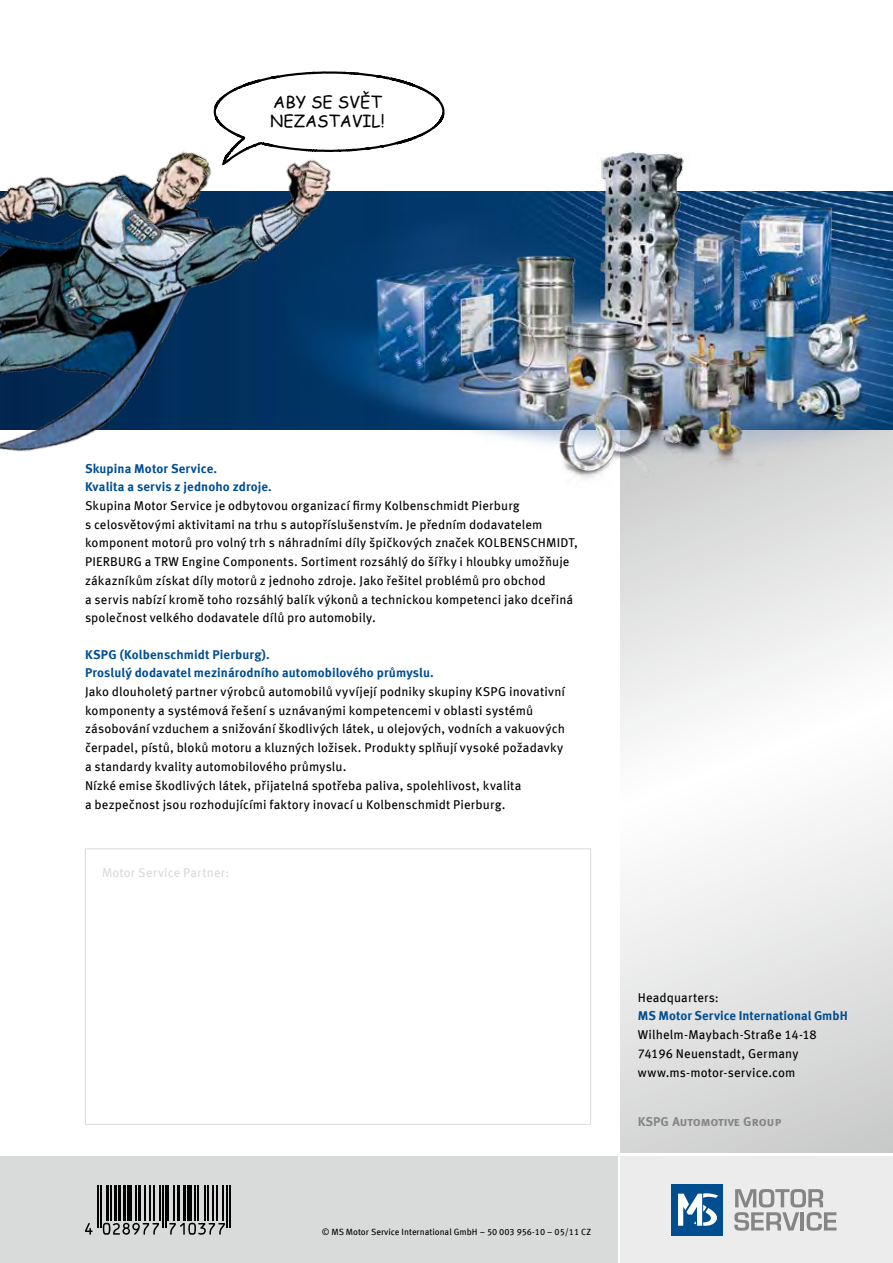
<style>
.page{position:relative;width:893px;height:1263px;background:#fff}
.page>*{position:absolute;margin:0;border:0;box-sizing:border-box;transform-origin:0 0}
.t1{font:16.5px/19.5px "Comic Sans MS";color:#000}
.t2{font:12.75px/18.8px "Meta OFC";letter-spacing:.01em;color:#000}
.t3{font:700 12.75px/18px "Meta OFC";letter-spacing:.01em;color:#004e90}
.t4{font:12.75px "Meta OFC";letter-spacing:.01em;color:#d9dada}
.t5{font:12.75px "Meta Bold LF Caps";color:#868585}
.t6{font:9px "Meta OFC";color:#000}
</style>
<div class="page">
<svg style="left:621px;top:495px;width:272px;height:657px"></svg>
<svg style="left:375px;top:74px;width:70px;height:75px"></svg>
<img style="left:0;top:71px;width:375px;height:381px">
<img style="left:69px;top:152px;width:824px;height:343px">
<div style="left:0;top:1157px;width:617px;height:106px;background:#d9dada"></div>
<div style="left:621px;top:1157px;width:272px;height:106px;background:#ececec"></div>
<div style="left:672px;top:1184px;width:51px;height:51px;background:#004e90"></div>
<svg style="left:678px;top:1193px;width:40px;height:33px"></svg>
<svg style="left:734px;top:1189px;width:102px;height:42px"></svg>
<div style="left:85px;top:848px;width:506px;height:277px;background:#fff;border:1px solid #d9dada"></div>
<svg style="left:85px;top:1223px;width:8px;height:12px"></svg>
<hr style="left:97px;top:1185px;width:2px;height:43px;background:#000">
<hr style="left:100px;top:1185px;width:2px;height:43px;background:#000">
<hr style="left:106px;top:1185px;width:3px;height:36px;background:#000">
<hr style="left:110px;top:1185px;width:2px;height:36px;background:#000">
<hr style="left:114px;top:1185px;width:3px;height:36px;background:#000">
<hr style="left:118px;top:1185px;width:3px;height:36px;background:#000">
<hr style="left:123px;top:1185px;width:3px;height:36px;background:#000">
<hr style="left:127px;top:1185px;width:4px;height:36px;background:#000">
<hr style="left:135px;top:1185px;width:2px;height:36px;background:#000">
<hr style="left:138px;top:1185px;width:3px;height:36px;background:#000">
<hr style="left:144px;top:1185px;width:1px;height:36px;background:#000">
<hr style="left:150px;top:1185px;width:1px;height:36px;background:#000">
<svg style="left:103px;top:1223px;width:56px;height:12px"></svg>
<hr style="left:154px;top:1185px;width:1px;height:36px;background:#000">
<hr style="left:159px;top:1185px;width:2px;height:36px;background:#000">
<hr style="left:162px;top:1185px;width:1px;height:43px;background:#000">
<hr style="left:165px;top:1185px;width:1px;height:43px;background:#000">
<hr style="left:168px;top:1185px;width:1px;height:36px;background:#000">
<hr style="left:173px;top:1185px;width:2px;height:36px;background:#000">
<hr style="left:177px;top:1185px;width:3px;height:36px;background:#000">
<hr style="left:183px;top:1185px;width:3px;height:36px;background:#000">
<hr style="left:187px;top:1185px;width:4px;height:36px;background:#000">
<hr style="left:194px;top:1185px;width:2px;height:36px;background:#000">
<hr style="left:197px;top:1185px;width:2px;height:36px;background:#000">
<hr style="left:204px;top:1185px;width:2px;height:36px;background:#000">
<hr style="left:207px;top:1185px;width:1px;height:36px;background:#000">
<hr style="left:213px;top:1185px;width:1px;height:36px;background:#000">
<svg style="left:169px;top:1223px;width:56px;height:12px"></svg>
<hr style="left:217px;top:1185px;width:1px;height:36px;background:#000">
<hr style="left:222px;top:1185px;width:2px;height:36px;background:#000">
<hr style="left:227px;top:1185px;width:1px;height:43px;background:#000">
<hr style="left:229px;top:1185px;width:2px;height:43px;background:#000">
<p class="t1" style="left:270px;top:91px;width:116px">ABY SE SVĚT<br>NEZASTAVIL!</p>
<p class="t3" style="left:85px;top:460px;width:188px">Skupina Motor Service.<br>Kvalita a servis z jednoho zdroje.</p>
<p class="t2" style="left:85px;top:496px;width:494px">Skupina Motor Service je odbytovou organizací firmy Kolbenschmidt Pierburg<br>s celosvětovými aktivitami na trhu s autopříslušenstvím. Je předním dodavatelem komponent motorů pro volný trh s náhradními díly špičkových značek KOLBENSCHMIDT, PIERBURG a TRW Engine Components. Sortiment rozsáhlý do šířky i hloubky umožňuje zákazníkům získat díly motorů z jednoho zdroje. Jako řešitel problémů pro obchod<br>a servis nabízí kromě toho rozsáhlý balík výkonů a technickou kompetenci jako dceřiná společnost velkého dodavatele dílů pro automobily.</p>
<p class="t3" style="left:85px;top:646px;width:350px">KSPG (Kolbenschmidt Pierburg).<br>Proslulý dodavatel mezinárodního automobilového průmyslu.</p>
<p class="t2" style="left:85px;top:682px;width:482px">Jako dlouholetý partner výrobců automobilů vyvíjejí podniky skupiny KSPG inovativní komponenty a systémová řešení s uznávanými kompetencemi v oblasti systémů zásobování vzduchem a snižování škodlivých látek, u olejových, vodních a vakuových čerpadel, pístů, bloků motoru a kluzných ložisek. Produkty splňují vysoké požadavky a standardy kvality automobilového průmyslu.<br>Nízké emise škodlivých látek, přijatelná spotřeba paliva, spolehlivost, kvalita<br>a bezpečnost jsou rozhodujícími faktory inovací u Kolbenschmidt Pierburg.</p>
<p class="t4" style="left:102px;top:865px;width:129px">Motor Service Partner:</p>
<p class="t6" style="left:322px;top:1226px;width:271px">© MS Motor Service International GmbH – 50 003 956-10 – 05/11 CZ</p>
<p class="t2" style="left:638px;top:988px;width:83px">Headquarters:</p>
<p class="t3" style="left:638px;top:1007px;width:211px">MS Motor Service International GmbH</p>
<p class="t2" style="left:638px;top:1025px;width:180px">Wilhelm-Maybach-Straße 14-18<br>74196 Neuenstadt, Germany www.ms-motor-service.com</p>
<p class="t5" style="left:638px;top:1114px;width:145px">KSPG Automotive Group</p>
</div>
